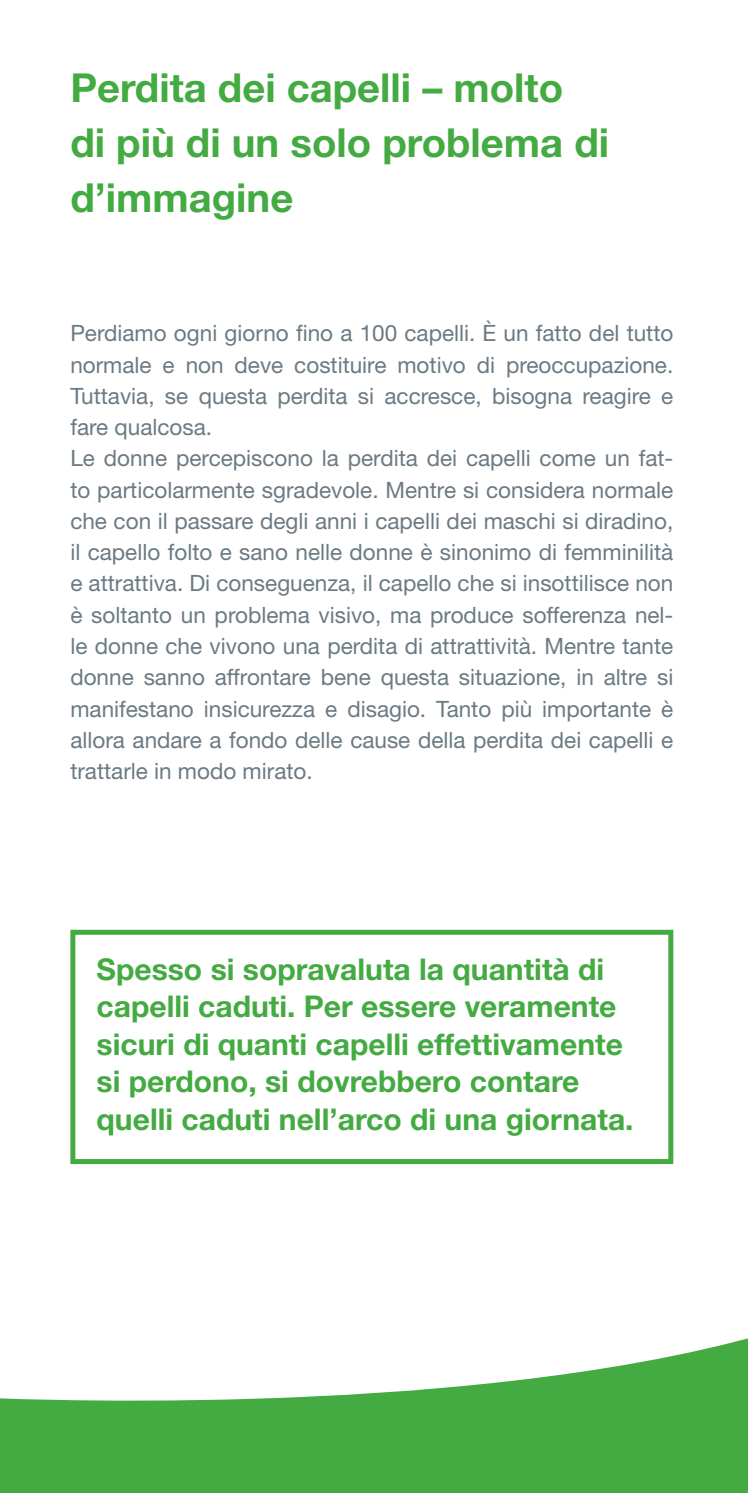
<style>
.page{position:relative;width:748px;height:1493px;background:#fff}
.page>*{position:absolute;margin:0;border:0;box-sizing:border-box;transform-origin:0 0}
.t1{font:700 40px/55px "Helvetica Neue LT";color:#44aa42}
.t2{font:700 30px/37.5px "Helvetica Neue LT";color:#44aa42}
.t3{font:22.5px/31.2px "Helvetica Neue LT";color:#6b7a83}
</style>
<div class="page">
<svg style="left:0;top:1338px;width:747px;height:155px;fill:#44aa42"></svg>
<div style="left:1px;top:969px;width:132px;height:420px;background:#fff"></div>
<div style="left:70px;top:930px;width:603px;height:234px;border:5px solid #44aa42"></div>
<svg style="left:742px;top:1486px;width:6px;height:7px"></svg>
<h1 class="t1" style="left:70px;top:59px;width:540px">Perdita dei capelli – molto<br>di più di un solo problema di d’immagine</h1>
<p class="t3" style="left:70px;top:317px;width:604px">Perdiamo ogni giorno fino a 100 capelli. È un fatto del tutto normale e non deve costituire motivo di preoccupazione.<br>Tuttavia, se questa perdita si accresce, bisogna reagire e fare qualcosa.<br>Le donne percepiscono la perdita dei capelli come un fat&shy;to particolarmente sgradevole. Mentre si considera normale che con il passare degli anni i capelli dei maschi si diradino, il capello folto e sano nelle donne è sinonimo di femminilità e attrattiva. Di conseguenza, il capello che si insottilisce non è soltanto un problema visivo, ma produce sofferenza nel&shy;le donne che vivono una perdita di attrattività. Mentre tante donne sanno affrontare bene questa situazione, in altre si manifestano insicurezza e disagio. Tanto più importante è allora andare a fondo delle cause della perdita dei capelli e trattarle in modo mirato.</p>
<h2 class="t2" style="left:97px;top:949px;width:538px">Spesso si sopravaluta la quantità di capelli caduti. Per essere veramente sicuri di quanti capelli effettivamente si perdono, si dovrebbero contare quelli caduti nell’arco di una giornata.</h2>
</div>
